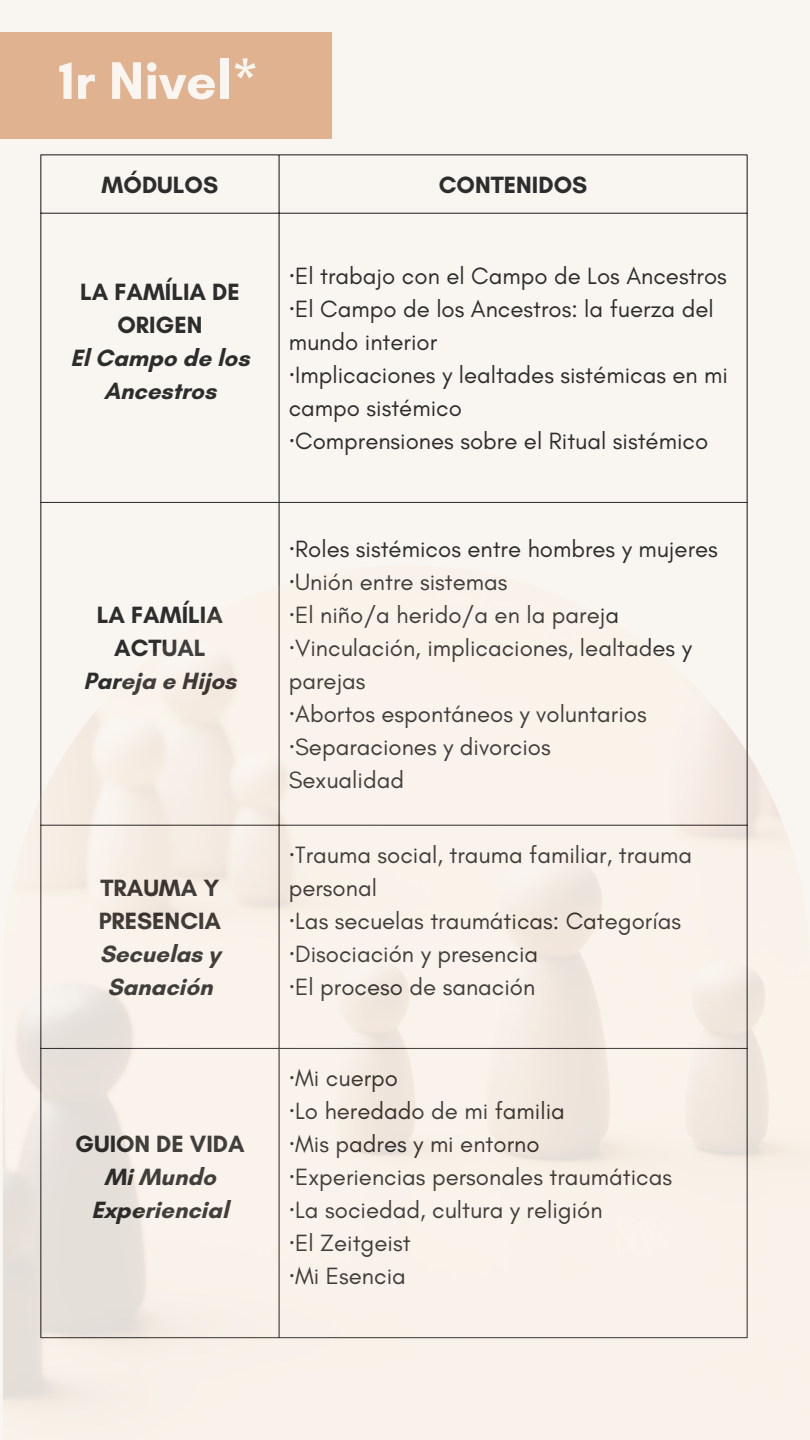
<style>
.page{position:relative;width:810px;height:1440px;background:#f9f5f0}
.page>*{position:absolute;margin:0;border:0;box-sizing:border-box;transform-origin:0 0}
.t1{font:700 54px "Glacial Indifference";color:#f9f5f0}
.t2{font:24px/33px "Glacial Indifference";color:#2d2d2d}
.t3{font:700 24px/33px "Glacial Indifference";color:#2d2d2d;text-align:center}
.s1{font-family:"Noto Sans"}
</style>
<div class="page">
<div style="left:0;top:32px;width:332px;height:107px;background:#e0b28f"></div>
<hr style="left:41px;top:155px;width:1px;height:1182px;background:#2d2d2d">
<hr style="left:279px;top:155px;width:1px;height:1182px;background:#2d2d2d">
<hr style="left:747px;top:155px;width:1px;height:1182px;background:#2d2d2d">
<hr style="left:41px;top:155px;width:706px;height:1px;background:#2d2d2d">
<hr style="left:41px;top:213px;width:706px;height:1px;background:#2d2d2d">
<hr style="left:41px;top:502px;width:706px;height:1px;background:#2d2d2d">
<img style="left:3px;top:565px;width:807px;height:846px">
<h1 class="t1" style="left:59px;top:48px;width:202px">1r Nivel*</h1>
<p class="t3" style="left:102px;top:168px;width:118px">MÓDULOS</p>
<p class="t3" style="left:439px;top:168px;width:150px">CONTENIDOS</p>
<p class="t3" style="left:80px;top:276px;width:161px">LA FAMÍLIA DE<br>ORIGEN</p>
<p class="t3" style="left:70px;top:342px;width:181px">El Campo de los<br>Ancestros</p>
<p class="t3" style="left:97px;top:598px;width:128px">LA FAMÍLIA<br>ACTUAL</p>
<p class="t3" style="left:84px;top:664px;width:154px">Pareja e Hijos</p>
<p class="t3" style="left:99px;top:871px;width:124px;text-align:left">TRAUMA Y<br>PRESENCIA</p>
<p class="t3" style="left:100px;top:937px;width:122px">Secuelas y<br>Sanación</p>
<p class="t3" style="left:75px;top:1127px;width:171px">GUION DE VIDA</p>
<p class="t3" style="left:91px;top:1160px;width:139px">Mi Mundo<br>Experiencial</p>
<p class="t2" style="left:289px;top:259px;width:440px"><span class="s1">·</span>El trabajo con el Campo de Los Ancestros</p>
<p class="t2" style="left:289px;top:292px;width:427px"><span class="s1">·</span>El Campo de los Ancestros: la fuerza del mundo interior</p>
<p class="t2" style="left:289px;top:358px;width:441px"><span class="s1">·</span>Implicaciones y lealtades sistémicas en mi campo sistémico</p>
<p class="t2" style="left:289px;top:424px;width:421px"><span class="s1">·</span>Comprensiones sobre el Ritual sistémico</p>
<p class="t2" style="left:289px;top:532px;width:431px"><span class="s1">·</span>Roles sistémicos entre hombres y mujeres</p>
<p class="t2" style="left:289px;top:565px;width:220px"><span class="s1">·</span>Unión entre sistemas</p>
<p class="t2" style="left:289px;top:598px;width:332px"><span class="s1">·</span>El niño/a herido/a en la pareja</p>
<p class="t2" style="left:289px;top:631px;width:405px"><span class="s1">·</span>Vinculación, implicaciones, lealtades y parejas</p>
<p class="t2" style="left:289px;top:697px;width:360px"><span class="s1">·</span>Abortos espontáneos y voluntarios</p>
<p class="t2" style="left:289px;top:730px;width:263px"><span class="s1">·</span>Separaciones y divorcios</p>
<p class="t2" style="left:289px;top:763px;width:117px">Sexualidad</p>
<p class="t2" style="left:289px;top:838px;width:405px"><span class="s1">·</span>Trauma social, trauma familiar, trauma personal</p>
<p class="t2" style="left:289px;top:904px;width:394px"><span class="s1">·</span>Las secuelas traumáticas: Categorías</p>
<p class="t2" style="left:289px;top:937px;width:251px"><span class="s1">·</span>Disociación y presencia</p>
<p class="t2" style="left:289px;top:970px;width:248px"><span class="s1">·</span>El proceso de sanación</p>
<p class="t2" style="left:289px;top:1061px;width:111px"><span class="s1">·</span>Mi cuerpo</p>
<p class="t2" style="left:289px;top:1094px;width:278px"><span class="s1">·</span>Lo heredado de mi familia</p>
<p class="t2" style="left:289px;top:1127px;width:252px"><span class="s1">·</span>Mis padres y mi entorno</p>
<p class="t2" style="left:289px;top:1160px;width:385px"><span class="s1">·</span>Experiencias personales traumáticas</p>
<p class="t2" style="left:289px;top:1193px;width:315px"><span class="s1">·</span>La sociedad, cultura y religión</p>
<p class="t2" style="left:289px;top:1226px;width:123px"><span class="s1">·</span>El Zeitgeist</p>
<p class="t2" style="left:289px;top:1259px;width:119px"><span class="s1">·</span>Mi Esencia</p>
</div>
